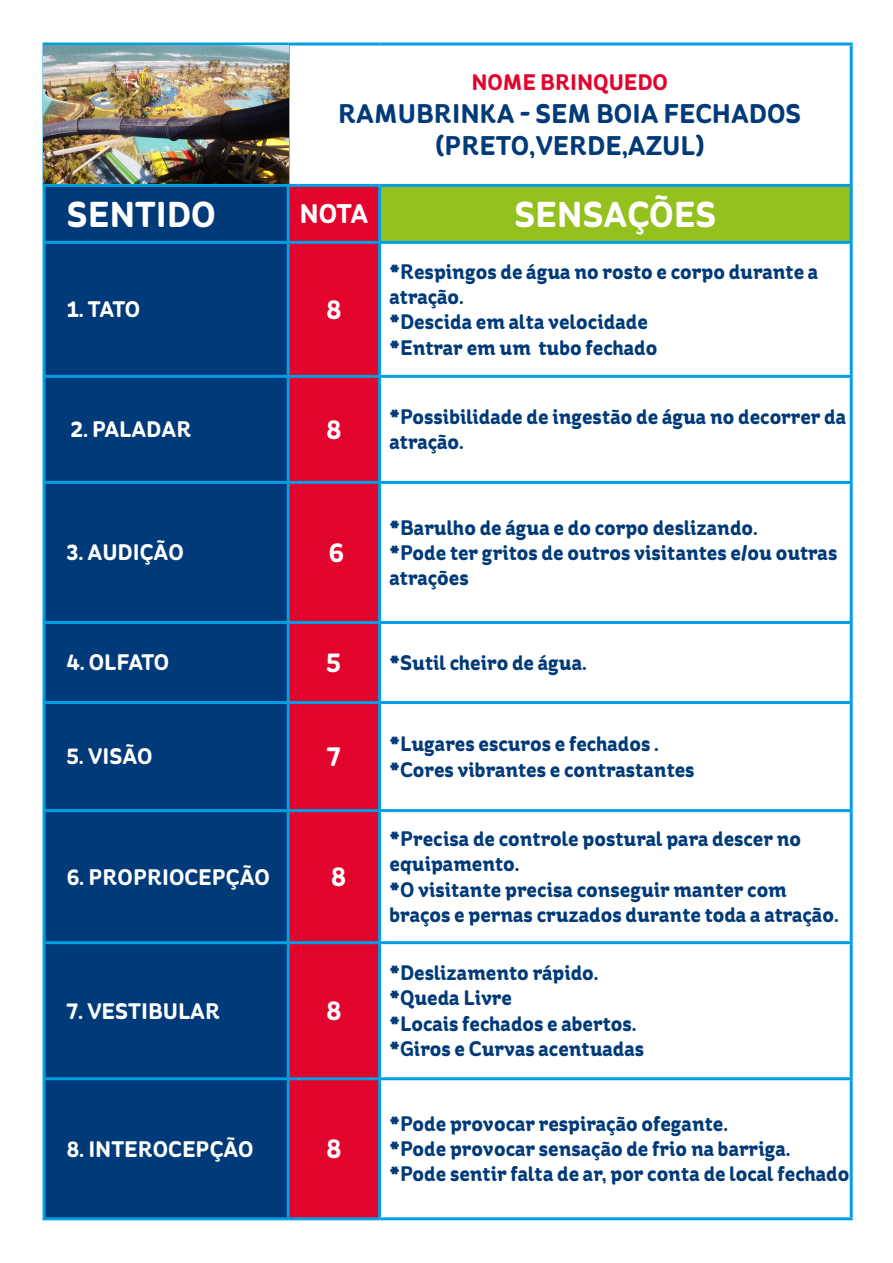
<style>
.page{position:relative;width:893px;height:1263px;background:#fff}
.page>*{position:absolute;margin:0;border:0;box-sizing:border-box;transform-origin:0 0}
.sensações{font:700 36px "St Ryde";color:#fff}
.sentido{font:700 36px "St Ryde";color:#fff}
.conteúdo_brinquedo{font:700 27px/32.4px "St Ryde";color:#003a78;text-align:center}
.nota_conteúdo{font:700 27px "St Ryde";color:#fff}
.conteúdo_sentido{font:700 22.5px "St Ryde";color:#fff}
.conteúdo_brinquedo-2{font:700 22.5px "St Ryde";color:#e1042d}
.sensações_conteúdo{font:700 21px/25.2px "St Ryde";color:#003a78}
</style>
<div class="page">
<div style="left:46px;top:187px;width:241px;height:1030px;background:#003a78"></div>
<div style="left:290px;top:187px;width:88px;height:1030px;background:#e1042d"></div>
<div style="left:380px;top:185px;width:471px;height:57px;background:#95c11f"></div>
<hr style="left:43px;top:244px;width:3px;height:131px;background:#009fe3">
<hr style="left:287px;top:244px;width:3px;height:131px;background:#009fe3">
<hr style="left:378px;top:244px;width:3px;height:131px;background:#009fe3">
<hr style="left:850px;top:244px;width:3px;height:131px;background:#009fe3">
<hr style="left:43px;top:375px;width:245px;height:3px;background:#009fe3">
<hr style="left:43px;top:378px;width:3px;height:103px;background:#009fe3">
<hr style="left:288px;top:375px;width:92px;height:3px;background:#009fe3">
<hr style="left:287px;top:378px;width:3px;height:103px;background:#009fe3">
<hr style="left:380px;top:375px;width:473px;height:3px;background:#009fe3">
<hr style="left:378px;top:378px;width:3px;height:103px;background:#009fe3">
<hr style="left:850px;top:378px;width:3px;height:103px;background:#009fe3">
<hr style="left:43px;top:481px;width:245px;height:3px;background:#009fe3">
<hr style="left:43px;top:484px;width:3px;height:137px;background:#009fe3">
<hr style="left:288px;top:481px;width:92px;height:3px;background:#009fe3">
<hr style="left:287px;top:484px;width:3px;height:137px;background:#009fe3">
<hr style="left:380px;top:481px;width:473px;height:3px;background:#009fe3">
<hr style="left:378px;top:484px;width:3px;height:137px;background:#009fe3">
<hr style="left:850px;top:484px;width:3px;height:137px;background:#009fe3">
<hr style="left:43px;top:621px;width:245px;height:3px;background:#009fe3">
<hr style="left:43px;top:624px;width:3px;height:77px;background:#009fe3">
<hr style="left:288px;top:621px;width:92px;height:3px;background:#009fe3">
<hr style="left:287px;top:624px;width:3px;height:77px;background:#009fe3">
<hr style="left:380px;top:621px;width:473px;height:3px;background:#009fe3">
<hr style="left:378px;top:624px;width:3px;height:77px;background:#009fe3">
<hr style="left:850px;top:624px;width:3px;height:77px;background:#009fe3">
<hr style="left:43px;top:701px;width:245px;height:3px;background:#009fe3">
<hr style="left:43px;top:704px;width:3px;height:105px;background:#009fe3">
<hr style="left:288px;top:701px;width:92px;height:3px;background:#009fe3">
<hr style="left:287px;top:704px;width:3px;height:105px;background:#009fe3">
<hr style="left:380px;top:701px;width:473px;height:3px;background:#009fe3">
<hr style="left:378px;top:704px;width:3px;height:105px;background:#009fe3">
<hr style="left:850px;top:704px;width:3px;height:105px;background:#009fe3">
<hr style="left:43px;top:809px;width:245px;height:3px;background:#009fe3">
<hr style="left:43px;top:812px;width:3px;height:129px;background:#009fe3">
<hr style="left:288px;top:809px;width:92px;height:3px;background:#009fe3">
<hr style="left:287px;top:812px;width:3px;height:129px;background:#009fe3">
<hr style="left:380px;top:809px;width:473px;height:3px;background:#009fe3">
<hr style="left:378px;top:812px;width:3px;height:129px;background:#009fe3">
<hr style="left:850px;top:812px;width:3px;height:129px;background:#009fe3">
<hr style="left:43px;top:941px;width:245px;height:3px;background:#009fe3">
<hr style="left:43px;top:944px;width:3px;height:133px;background:#009fe3">
<hr style="left:288px;top:941px;width:92px;height:3px;background:#009fe3">
<hr style="left:287px;top:944px;width:3px;height:133px;background:#009fe3">
<hr style="left:380px;top:941px;width:473px;height:3px;background:#009fe3">
<hr style="left:378px;top:944px;width:3px;height:133px;background:#009fe3">
<hr style="left:850px;top:944px;width:3px;height:133px;background:#009fe3">
<hr style="left:43px;top:1077px;width:245px;height:3px;background:#009fe3">
<hr style="left:43px;top:1080px;width:3px;height:137px;background:#009fe3">
<hr style="left:288px;top:1077px;width:92px;height:3px;background:#009fe3">
<hr style="left:287px;top:1080px;width:3px;height:137px;background:#009fe3">
<hr style="left:380px;top:1077px;width:473px;height:3px;background:#009fe3">
<hr style="left:378px;top:1080px;width:3px;height:137px;background:#009fe3">
<hr style="left:850px;top:1080px;width:3px;height:137px;background:#009fe3">
<hr style="left:43px;top:1217px;width:245px;height:3px;background:#009fe3">
<hr style="left:288px;top:1217px;width:92px;height:3px;background:#009fe3">
<hr style="left:380px;top:1217px;width:473px;height:3px;background:#009fe3">
<hr style="left:43px;top:43px;width:245px;height:3px;background:#009fe3">
<hr style="left:43px;top:46px;width:3px;height:138px;background:#009fe3">
<hr style="left:288px;top:43px;width:92px;height:3px;background:#009fe3">
<hr style="left:287px;top:46px;width:3px;height:138px;background:#009fe3">
<hr style="left:380px;top:43px;width:473px;height:3px;background:#009fe3">
<hr style="left:850px;top:46px;width:3px;height:138px;background:#009fe3">
<hr style="left:43px;top:184px;width:245px;height:3px;background:#009fe3">
<hr style="left:43px;top:187px;width:3px;height:54px;background:#009fe3">
<hr style="left:288px;top:184px;width:92px;height:3px;background:#009fe3">
<hr style="left:287px;top:187px;width:3px;height:54px;background:#009fe3">
<hr style="left:380px;top:184px;width:473px;height:3px;background:#009fe3">
<hr style="left:378px;top:187px;width:3px;height:54px;background:#009fe3">
<hr style="left:850px;top:187px;width:3px;height:54px;background:#009fe3">
<hr style="left:43px;top:241px;width:245px;height:3px;background:#009fe3">
<hr style="left:288px;top:241px;width:92px;height:3px;background:#009fe3">
<hr style="left:380px;top:241px;width:473px;height:3px;background:#009fe3">
<img style="left:44px;top:46px;width:244px;height:138px">
<p class="conteúdo_brinquedo-2" style="left:471px;top:69px;width:198px">NOME BRINQUEDO</p>
<p class="conteúdo_brinquedo" style="left:338px;top:98px;width:465px">RAMUBRINKA - SEM BOIA FECHADOS (PRETO,VERDE,AZUL)</p>
<p class="sentido" style="left:67px;top:193px;width:150px">SENTIDO</p>
<p class="nota_conteúdo" style="left:299px;top:198px;width:70px">NOTA</p>
<p class="sensações" style="left:514px;top:193px;width:204px">SENSAÇÕES</p>
<p class="conteúdo_sentido" style="left:67px;top:296px;width:75px">1. TATO</p>
<p class="nota_conteúdo" style="left:326px;top:293px;width:16px">8</p>
<p class="sensações_conteúdo" style="left:390px;top:260px;width:430px">*Respingos de água no rosto e corpo durante a atração.</p>
<p class="sensações_conteúdo" style="left:390px;top:310px;width:260px">*Descida em alta velocidade</p>
<p class="sensações_conteúdo" style="left:390px;top:335px;width:269px">*Entrar em um tubo fechado</p>
<p class="conteúdo_sentido" style="left:71px;top:416px;width:122px">2. PALADAR</p>
<p class="nota_conteúdo" style="left:326px;top:413px;width:16px">8</p>
<p class="sensações_conteúdo" style="left:390px;top:405px;width:458px">*Possibilidade de ingestão de água no decorrer da atração.</p>
<p class="conteúdo_sentido" style="left:67px;top:539px;width:118px">3. AUDIÇÃO</p>
<p class="nota_conteúdo" style="left:329px;top:536px;width:17px">6</p>
<p class="sensações_conteúdo" style="left:390px;top:515px;width:370px">*Barulho de água e do corpo deslizando.</p>
<p class="sensações_conteúdo" style="left:390px;top:541px;width:449px">*Pode ter gritos de outros visitantes e/ou outras atrações</p>
<p class="conteúdo_sentido" style="left:67px;top:649px;width:104px">4. OLFATO</p>
<p class="nota_conteúdo" style="left:327px;top:646px;width:16px">5</p>
<p class="sensações_conteúdo" style="left:390px;top:651px;width:199px">*Sutil cheiro de água.</p>
<p class="conteúdo_sentido" style="left:67px;top:743px;width:87px">5. VISÃO</p>
<p class="nota_conteúdo" style="left:327px;top:740px;width:15px">7</p>
<p class="conteúdo_sentido" style="left:67px;top:863px;width:205px">6. PROPRIOCEPÇÃO</p>
<p class="nota_conteúdo" style="left:331px;top:861px;width:16px">8</p>
<p class="conteúdo_sentido" style="left:67px;top:997px;width:155px">7. VESTIBULAR</p>
<p class="nota_conteúdo" style="left:326px;top:995px;width:16px">8</p>
<p class="conteúdo_sentido" style="left:67px;top:1135px;width:188px">8. INTEROCEPÇÃO</p>
<p class="nota_conteúdo" style="left:326px;top:1133px;width:16px">8</p>
<p class="sensações_conteúdo" style="left:390px;top:732px;width:271px">*Lugares escuros e fechados .</p>
<p class="sensações_conteúdo" style="left:390px;top:757px;width:307px">*Cores vibrantes e contrastantes</p>
<p class="sensações_conteúdo" style="left:390px;top:827px;width:413px">*Precisa de controle postural para descer no equipamento.</p>
<p class="sensações_conteúdo" style="left:390px;top:877px;width:451px">*O visitante precisa conseguir manter com braços e pernas cruzados durante toda a atração.</p>
<p class="sensações_conteúdo" style="left:390px;top:961px;width:210px">*Deslizamento rápido.</p>
<p class="sensações_conteúdo" style="left:390px;top:986px;width:124px">*Queda Livre</p>
<p class="sensações_conteúdo" style="left:390px;top:1011px;width:248px">*Locais fechados e abertos.</p>
<p class="sensações_conteúdo" style="left:390px;top:1037px;width:256px">*Giros e Curvas acentuadas</p>
<p class="sensações_conteúdo" style="left:390px;top:1112px;width:340px">*Pode provocar respiração ofegante.</p>
<p class="sensações_conteúdo" style="left:390px;top:1137px;width:402px">*Pode provocar sensação de frio na barriga.</p>
<p class="sensações_conteúdo" style="left:390px;top:1162px;width:461px">*Pode sentir falta de ar, por conta de local fechado</p>
</div>
